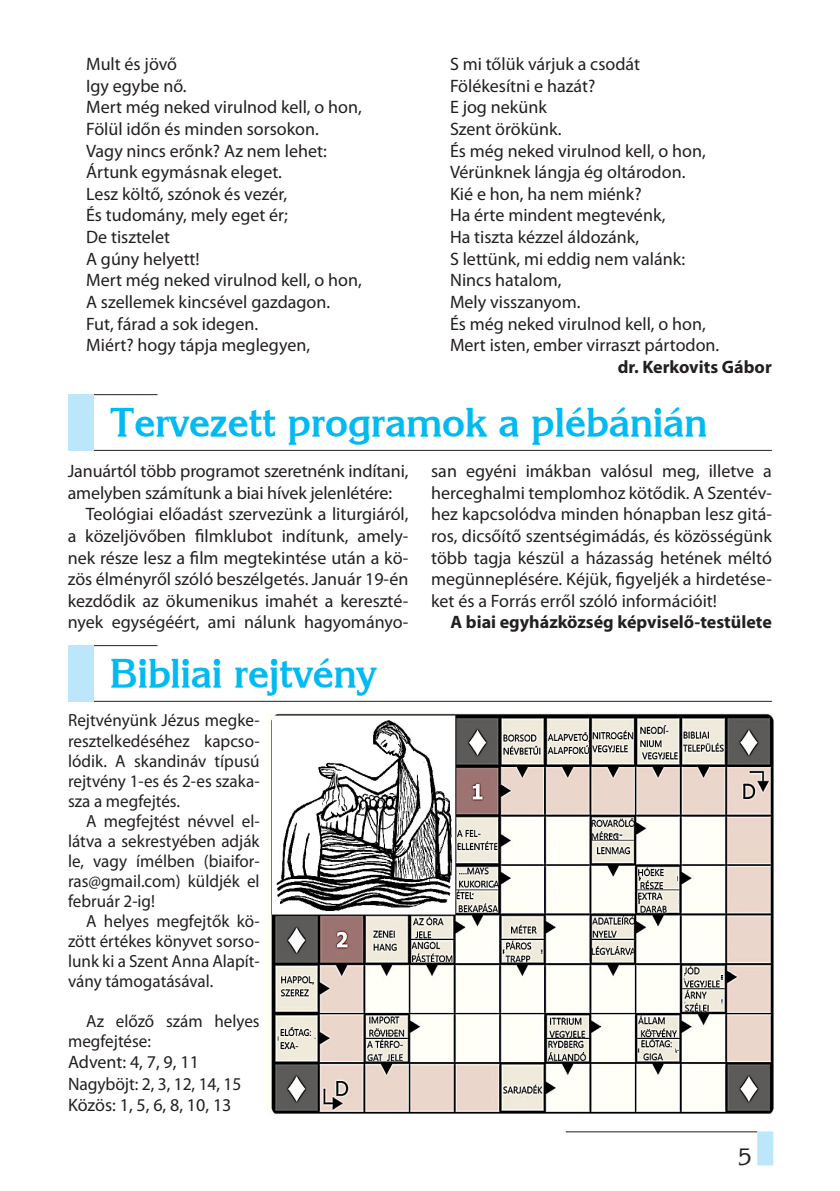
<style>
.page{position:relative;width:840px;height:1191px;background:#fff}
.page>*{position:absolute;margin:0;border:0;box-sizing:border-box;transform-origin:0 0}
.t1{font:700 40px "Korinna PFL";color:#00baf1}
.t2{font:24px "Korinna PFL";color:#231f20}
.t3{font:18px/21.6px "Myriad Pro";color:#231f20}
.t4{font:700 18px "Myriad Pro";color:#231f20}
.t5{font:17.6px/20px "Myriad Pro";color:#231f20;text-align:justify}
</style>
<div class="page">
<hr style="left:565px;top:1131px;width:191px;height:1px;background:#231f20">
<div style="left:756px;top:1131px;width:16px;height:34px;background:#bce6fa"></div>
<hr style="left:93px;top:394px;width:64px;height:1px;background:#231f20">
<hr style="left:93px;top:450px;width:678px;height:1px;background:#231f20">
<div style="left:68px;top:394px;width:25px;height:57px;background:#bce6fa"></div>
<hr style="left:93px;top:645px;width:64px;height:1px;background:#231f20">
<hr style="left:93px;top:701px;width:678px;height:1px;background:#231f20">
<div style="left:68px;top:645px;width:25px;height:57px;background:#bce6fa"></div>
<img style="left:266px;top:712px;width:508px;height:402px">
<p class="t3" style="left:86px;top:53px;width:277px">Mult és jövő<br>Igy egybe nő.<br>Mert még neked virulnod kell, o hon,<br>Fölül időn és minden sorsokon.<br>Vagy nincs erőnk? Az nem lehet:<br>Ártunk egymásnak eleget.<br>Lesz költő, szónok és vezér,<br>És tudomány, mely eget ér;<br>De tisztelet<br>A gúny helyett!<br>Mert még neked virulnod kell, o hon,<br>A szellemek kincsével gazdagon.<br>Fut, fárad a sok idegen.<br>Miért? hogy tápja meglegyen,</p>
<p class="t3" style="left:450px;top:53px;width:271px">S mi tőlük várjuk a csodát<br>Fölékesítni e hazát?<br>E jog nekünk<br>Szent örökünk.<br>És még neked virulnod kell, o hon,<br>Vérünknek lángja ég oltárodon.<br>Kié e hon, ha nem miénk?<br>Ha érte mindent megtevénk,<br>Ha tiszta kézzel áldozánk,<br>S lettünk, mi eddig nem valánk:<br>Nincs hatalom,<br>Mely visszanyom.<br>És még neked virulnod kell, o hon,<br>Mert isten, ember virraszt pártodon.</p>
<p class="t4" style="left:617px;top:355px;width:155px">dr. Kerkovits Gábor</p>
<h1 class="t1" style="left:110px;top:397px;width:598px">Tervezett programok a plébánián</h1>
<p class="t3" style="left:68px;top:460px;width:342px">Januártól több programot szeretnénk indítani,</p>
<p class="t3" style="left:68px;top:481px;width:325px">amelyben számítunk a biai hívek jelenlétére:</p>
<p class="t3" style="left:86px;top:503px;width:324px">Teológiai előadást szervezünk a liturgiáról,</p>
<p class="t3" style="left:68px;top:525px;width:342px">a közeljövőben filmklubot indítunk, amely-</p>
<p class="t3" style="left:68px;top:546px;width:342px">nek része lesz a film megtekintése után a kö-</p>
<p class="t3" style="left:68px;top:568px;width:342px">zös élményről szóló beszélgetés. Január 19-én</p>
<p class="t3" style="left:68px;top:589px;width:342px">kezdődik az ökumenikus imahét a kereszté-</p>
<p class="t3" style="left:68px;top:611px;width:342px">nyek egységéért, ami nálunk hagyományo-</p>
<h1 class="t1" style="left:110px;top:648px;width:267px">Bibliai rejtvény</h1>
<p class="t5" style="left:68px;top:710px;width:193px">Rejtvényünk Jézus megke&shy;resztelkedéséhez kapcso&shy;lódik. A skandináv típusú rejtvény 1-es és 2-es szaka&shy;sza a megfejtés.</p>
<p class="t5" style="left:68px;top:810px;width:193px;text-indent:18px">A megfejtést névvel el&shy;látva a sekrestyében adják le, vagy ímélben (biaifor&shy;ras@gmail.com) küldjék el február 2-ig!</p>
<p class="t5" style="left:68px;top:910px;width:193px;text-indent:18px">A helyes megfejtők kö&shy;zött értékes könyvet sorso&shy;lunk ki a Szent Anna Alapít&shy;vány támogatásával.</p>
<p class="t5" style="left:68px;top:1010px;width:193px;text-indent:18px">Az előző szám helyes megfejtése:</p>
<p class="t3" style="left:68px;top:1051px;width:175px">Advent: 4, 7, 9, 11<br>Nagyböjt: 2, 3, 12, 14, 15<br>Közös: 1, 5, 6, 8, 10, 13</p>
<p class="t3" style="left:431px;top:460px;width:342px;text-align:justify">san egyéni imákban valósul meg, illetve a herceghalmi templomhoz kötődik. A Szentév&shy;hez kapcsolódva minden hónapban lesz gitá&shy;ros, dicsőítő szentségimádás, és közösségünk több tagja készül a házasság hetének méltó megünneplésére. Kéjük, figyeljék a hirdetése&shy;ket és a Forrás erről szóló információit!</p>
<p class="t4" style="left:450px;top:610px;width:323px">A biai egyházközség képviselő-testülete</p>
<h2 class="t2" style="left:738px;top:1142px;width:15px">5</h2>
</div>
